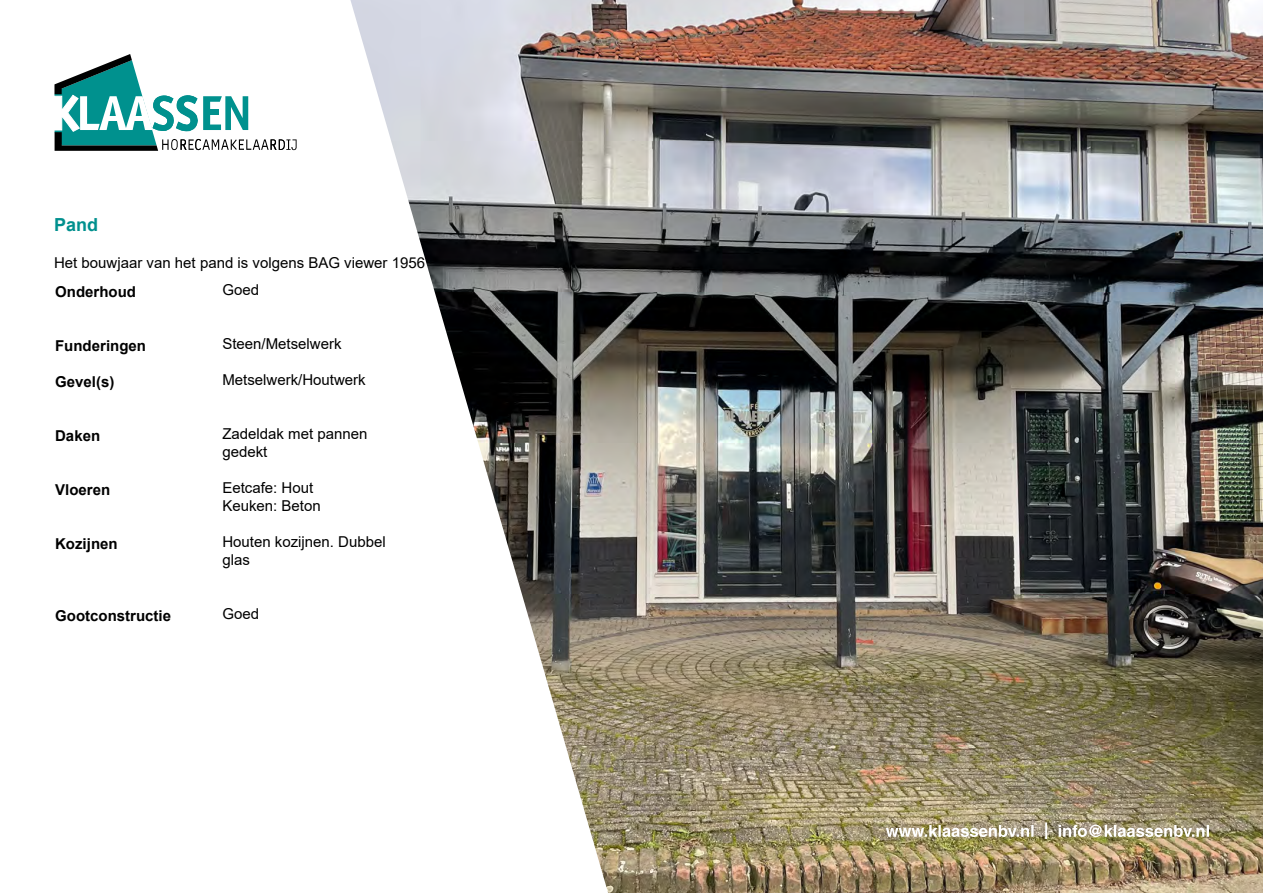
<style>
.page{position:relative;width:1263px;height:893px;background:#fff}
.page>*{position:absolute;margin:0;border:0;box-sizing:border-box;transform-origin:0 0}
.t1{font:700 18px "Arial";color:#00908e}
.t2{font:15px/18px "Arial";color:#000}
.t3{font:700 15px "Arial";color:#000}
</style>
<div class="page">
<img style="left:608px;top:0;width:655px;height:893px">
<svg style="left:350px;top:0;width:258px;height:892px"></svg>
<svg style="left:886px;top:822px;width:323px;height:17px"></svg>
<svg style="left:54px;top:54px;width:243px;height:97px"></svg>
<p class="t1" style="left:54px;top:212px;width:46px">Pand</p>
<p class="t2" style="left:54px;top:249px;width:373px;line-height:26.8px;text-align:center">Het bouwjaar van het pand is volgens BAG viewer 1956<br>Goed</p>
<p class="t3" style="left:55px;top:281px;width:82px">Onderhoud</p>
<p class="t3" style="left:55px;top:335px;width:92px">Funderingen</p>
<p class="t3" style="left:55px;top:371px;width:61px">Gevel(s)</p>
<p class="t3" style="left:55px;top:425px;width:47px">Daken</p>
<p class="t3" style="left:55px;top:479px;width:57px">Vloeren</p>
<p class="t3" style="left:55px;top:533px;width:64px">Kozijnen</p>
<p class="t3" style="left:55px;top:605px;width:117px">Gootconstructie</p>
<p class="t2" style="left:222px;top:334px;width:121px">Steen/Metselwerk</p>
<p class="t2" style="left:222px;top:370px;width:145px">Metselwerk/Houtwerk</p>
<p class="t2" style="left:222px;top:424px;width:147px">Zadeldak met pannen gedekt</p>
<p class="t2" style="left:222px;top:478px;width:100px">Eetcafe: Hout<br>Keuken: Beton</p>
<p class="t2" style="left:222px;top:532px;width:165px">Houten kozijnen. Dubbel glas</p>
<p class="t2" style="left:222px;top:604px;width:38px">Goed</p>
</div>
